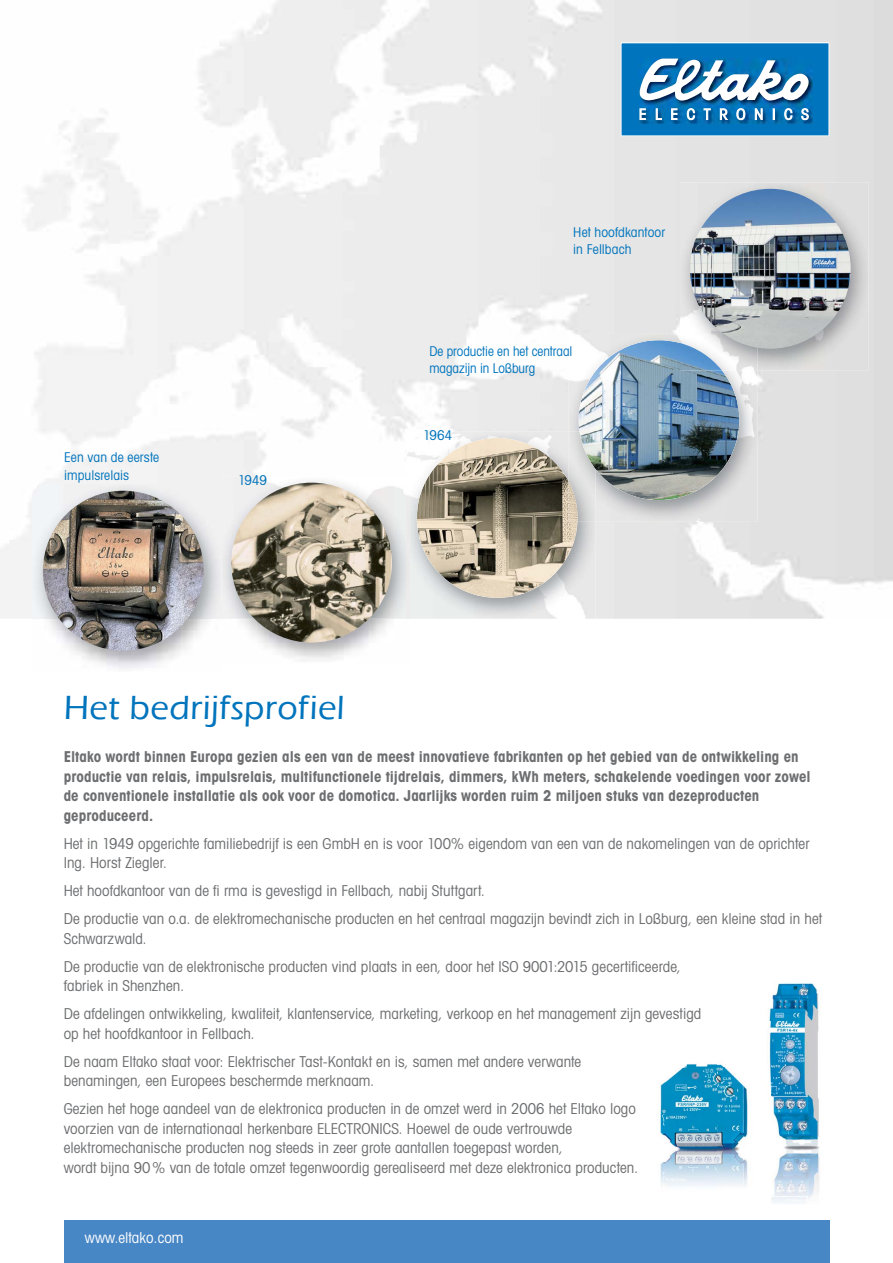
<style>
.page{position:relative;width:893px;height:1263px;background:#fff}
.page>*{position:absolute;margin:0;border:0;box-sizing:border-box;transform-origin:0 0}
.t1{font:500 34.5px "Eras ITC";letter-spacing:.015em;color:#0074bc}
.t2{font:condensed 15px/28px "Avant Garde";color:#6d6e70}
.t3{font:700 condensed 15px/19.5px "Avant Garde";color:#6d6e70}
.t4{font:condensed 15px "Avant Garde";color:#fff}
.t5{font:condensed 15px "Avant Garde";color:#6d6f71}
.t6{font:condensed 13.5px/17.2px "Avant Garde";color:#0074bc}
</style>
<div class="page">
<div style="left:64px;top:1220px;width:765px;height:43px;background:#4887c6"></div>
<svg style="left:240px;top:475px;width:17px;height:1px"></svg>
<svg style="left:621px;top:43px;width:208px;height:93px"></svg>
<img style="left:221px;top:476px;width:186px;height:185px">
<img style="left:240px;top:476px;width:26px;height:9px">
<img style="left:231px;top:483px;width:161px;height:160px;border-radius:50%">
<img style="left:417px;top:438px;width:160px;height:160px">
<img style="left:569px;top:334px;width:188px;height:188px">
<img style="left:569px;top:432px;width:26px;height:90px">
<img style="left:569px;top:481px;width:8px;height:41px">
<svg style="left:569px;top:346px;width:3px;height:13px"></svg>
<img style="left:579px;top:340px;width:160px;height:160px">
<img style="left:660px;top:1064px;width:58px;height:98px">
<img style="left:660px;top:1162px;width:58px;height:25px">
<img style="left:769px;top:983px;width:50px;height:43px">
<img style="left:771px;top:1026px;width:49px;height:177px">
<img style="left:718px;top:1022px;width:53px;height:164px">
<img style="left:680px;top:182px;width:189px;height:188px">
<img style="left:680px;top:334px;width:77px;height:36px">
<img style="left:680px;top:343px;width:42px;height:27px">
<img style="left:690px;top:189px;width:161px;height:160px;border-radius:50%">
<img style="left:221px;top:484px;width:1px;height:135px">
<img style="left:43px;top:491px;width:161px;height:160px">
<p class="t6" style="left:573px;top:225px;width:93px">Het hoofdkantoor in Fellbach</p>
<p class="t6" style="left:429px;top:344px;width:144px">De productie en het centraal magazijn in Loßburg</p>
<p class="t6" style="left:64px;top:450px;width:97px">Een van de eerste impulsrelais</p>
<p class="t6" style="left:238px;top:473px;width:30px">1949</p>
<p class="t6" style="left:423px;top:428px;width:31px">1964</p>
<h1 class="t1" style="left:64px;top:688px;width:282px">Het bedrijfsprofiel</h1>
<p class="t3" style="left:64px;top:749px;width:748px">Eltako wordt binnen Europa gezien als een van de meest innovatieve fabrikanten op het gebied van de ontwikkeling en productie van relais, impulsrelais, multifunctionele tijdrelais, dimmers, kWh meters, schakelende voedingen voor zowel de conventionele installatie als ook voor de domotica. Jaarlijks worden ruim 2 miljoen stuks van dezeproducten geproduceerd.</p>
<p class="t2" style="left:64px;top:835px;width:747px;line-height:19.5px">Het in 1949 opgerichte familiebedrijf is een GmbH en is voor 100% eigendom van een van de nakomelingen van de oprichter<br>Ing. Horst Ziegler.</p>
<p class="t2" style="left:64px;top:878px;width:760px">Het hoofdkantoor van de fi rma is gevestigd in Fellbach, nabij Stuttgart.<br>De productie van o.a. de elektromechanische producten en het centraal magazijn bevindt zich in Loßburg, een kleine stad in het</p>
<p class="t2" style="left:64px;top:926px;width:619px">Schwarzwald.<br>De productie van de elektronische producten vind plaats in een, door het ISO 9001:2015 gecertificeerde,</p>
<p class="t2" style="left:64px;top:973px;width:639px">fabriek in Shenzhen.<br>De afdelingen ontwikkeling, kwaliteit, klantenservice, marketing, verkoop en het management zijn evesti d</p>
<p class="t2" style="left:64px;top:1021px;width:519px">op het hoofdkantoor in Fellbach.<br>De naam Eltako staat voor: Elektrischer Tast-Kontakt en is, samen met andere verwante</p>
<p class="t2" style="left:64px;top:1068px;width:574px">benamingen, een Europees beschermde merknaam.<br>Gezien het hoge aandeel van de elektronica producten in de omzet werd in 2006 het Eltako logo</p>
<p class="t2" style="left:64px;top:1120px;width:576px;line-height:19.5px">voorzien van de internationaal herkenbare ELECTRONICS. Hoewel de oude vertrouwde elektromechanische producten nog steeds in zeer grote aantallen toegepast worden,<br>wordt bijna 90% van de totale omzet tegenwoordig gerealiseerd met deze elektronica producten.</p>
<p class="t5" style="left:645px;top:1009px;width:9px">g</p>
<p class="t5" style="left:686px;top:1009px;width:9px">g</p>
<p class="t4" style="left:85px;top:1232px;width:100px">www.eltako.com</p>
</div>
